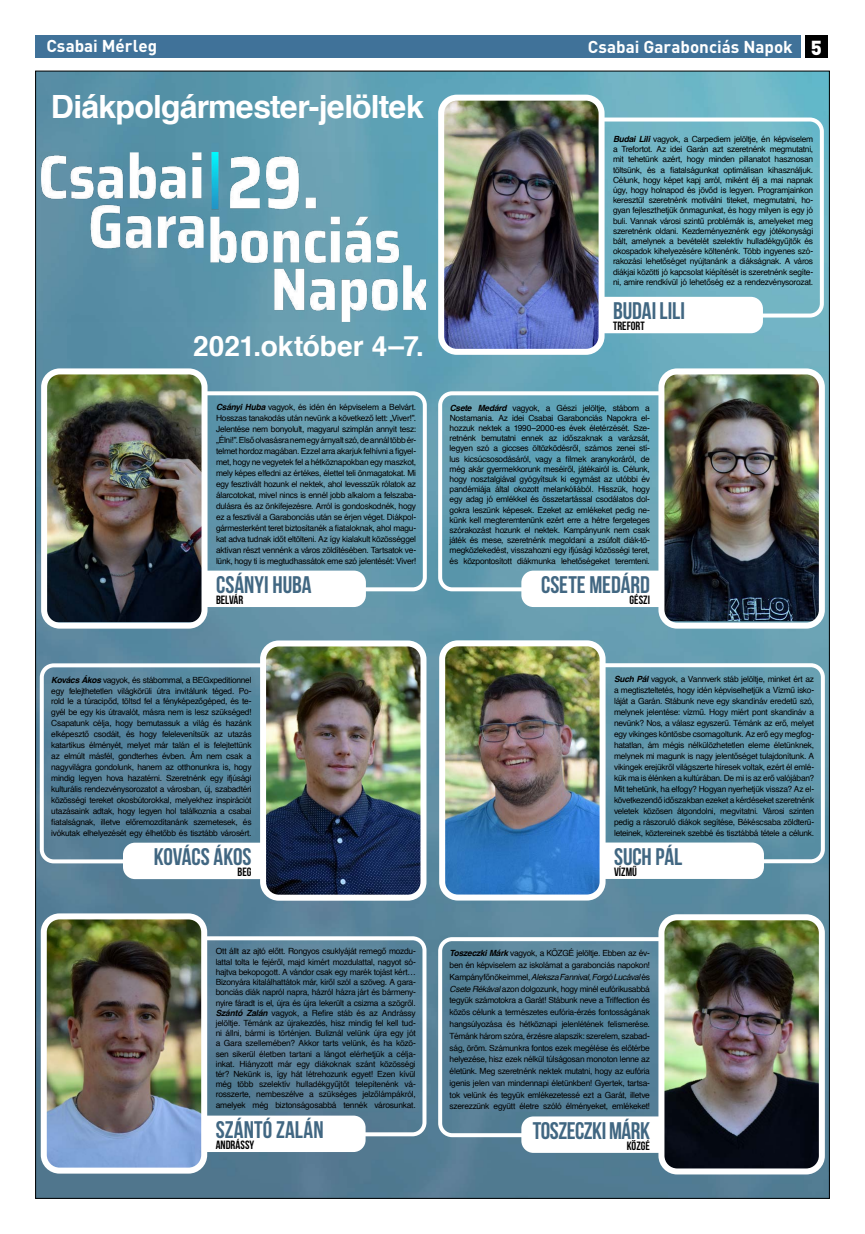
<style>
.page{position:relative;width:865px;height:1234px;background:#fff}
.page>*{position:absolute;margin:0;border:0;box-sizing:border-box;transform-origin:0 0}
.t1{font:700 32px "Helvetica";letter-spacing:-.025em;color:#fff}
.t2{font:700 28px "Helvetica";color:#fff}
.t3{font:700 24px "Bebas Neue";letter-spacing:-.005em;color:#416782}
.t4{font:700 17px "DIN Pro";letter-spacing:-.005em;color:#fff}
.t5{font:700 12px "Bebas Neue";color:#000}
.t6{font:8.5px/10.2px "Helvetica";letter-spacing:-.03em;color:#000;text-align:justify}
.s1{font-weight:900;font-size:20px}
.s2{font-weight:700;font-style:italic}
.s3{font-style:italic}
</style>
<div class="page">
<div style="left:35px;top:35px;width:766px;height:23px;background:#407299"></div>
<div style="left:805px;top:35px;width:22px;height:23px;background:#000"></div>
<img style="left:37px;top:73px;width:790px;height:1123px">
<img style="left:41px;top:152px;width:385px;height:170px">
<div style="left:506px;top:117px;width:317px;height:200px;border:4px solid #fff;border-radius:12px"></div>
<div style="left:438px;top:391px;width:317px;height:200px;border:4px solid #fff;border-radius:12px"></div>
<div style="left:40px;top:663px;width:317px;height:200px;border:4px solid #fff;border-radius:12px"></div>
<div style="left:438px;top:936px;width:317px;height:200px;border:4px solid #fff;border-radius:12px"></div>
<div style="left:507px;top:663px;width:317px;height:200px;border:4px solid #fff;border-radius:12px"></div>
<div style="left:109px;top:391px;width:318px;height:200px;border:4px solid #fff;border-radius:12px"></div>
<div style="left:109px;top:936px;width:317px;height:199px;border:4px solid #fff;border-radius:12px"></div>
<div style="left:573px;top:297px;width:190px;height:36px;background:#fff;border-radius:12px"></div>
<div style="left:521px;top:570px;width:190px;height:37px;background:#fff;border-radius:12px"></div>
<div style="left:123px;top:842px;width:190px;height:36px;background:#fff;border-radius:12px"></div>
<div style="left:521px;top:1116px;width:190px;height:36px;background:#fff;border-radius:12px"></div>
<div style="left:574px;top:842px;width:190px;height:36px;background:#fff;border-radius:12px"></div>
<div style="left:176px;top:570px;width:190px;height:37px;background:#fff;border-radius:12px"></div>
<div style="left:175px;top:1115px;width:190px;height:36px;background:#fff;border-radius:12px"></div>
<img style="left:441px;top:98px;width:160px;height:254px">
<div style="left:438px;top:95px;width:166px;height:260px;border:6px solid #fff;border-radius:16px"></div>
<img style="left:661px;top:371px;width:160px;height:250px">
<div style="left:658px;top:368px;width:166px;height:260px;border:6px solid #fff;border-radius:16px"></div>
<img style="left:263px;top:643px;width:160px;height:253px">
<div style="left:260px;top:640px;width:166px;height:260px;border:6px solid #fff;border-radius:16px"></div>
<img style="left:661px;top:917px;width:160px;height:254px">
<div style="left:658px;top:914px;width:166px;height:260px;border:6px solid #fff;border-radius:16px"></div>
<img style="left:442px;top:643px;width:160px;height:254px">
<div style="left:439px;top:640px;width:166px;height:260px;border:6px solid #fff;border-radius:16px"></div>
<img style="left:44px;top:371px;width:160px;height:250px">
<div style="left:41px;top:368px;width:166px;height:260px;border:6px solid #fff;border-radius:16px"></div>
<img style="left:44px;top:916px;width:160px;height:254px">
<div style="left:41px;top:913px;width:166px;height:260px;border:6px solid #fff;border-radius:16px"></div>
<h3 class="t4" style="left:46px;top:35px;width:112px">Csabai Mérleg</h3>
<h3 class="t4" style="left:588px;top:35px;width:235px">Csabai Garabonciás Napok <span class="s1">5</span></h3>
<h1 class="t1" style="left:51px;top:81px;width:374px">Diákpolgármester-jelöltek</h1>
<h2 class="t2" style="left:193px;top:323px;width:232px">2021.október 4–7.</h2>
<p class="t6" style="left:216px;top:402px;width:202px;line-height:10.9px"><span class="s2">Csányi Huba</span> vagyok, és idén én képviselem a Belvárt.<br>Hosszas tanakodás után nevünk a következő lett: „Viver!”.<br>Jelentése nem bonyolult, magyarul szimplán annyit tesz: „Élni!”. Első olvasásra nem egy árnyalt szó, de annál több ér&shy;telmet hordoz magában. Ezzel arra akarjuk felhívni a figyel&shy;met, hogy ne vegyetek fel a hétköznapokban egy maszkot, mely képes elfedni az értékes, élettel teli önmagatokat. Mi egy fesztivált hozunk el nektek, ahol levesszük rólatok az álarcotokat, mivel nincs is ennél jobb alkalom a felszaba&shy;dulásra és az önkifejezésre. Arról is gondoskodnék, hogy ez a fesztivál a Garabonciás után se érjen véget. Diákpol&shy;gármesterként teret biztosítanék a fiataloknak, ahol magu&shy;kat adva tudnak időt eltölteni. Az így kialakult közösséggel aktívan részt vennénk a város zöldítésében. Tartsatok ve&shy;lünk, hogy ti is megtudhassátok eme szó jelentését: Viver!</p>
<h3 class="t3" style="left:216px;top:571px;width:97px">CSÁNYI HUBA</h3>
<h3 class="t5" style="left:216px;top:593px;width:29px">BELVÁR</h3>
<p class="t6" style="left:613px;top:134px;width:202px"><span class="s2">Budai Lili</span> vagyok, a Carpediem jelöltje, én képviselem a Trefortot. Az idei Garán azt szeretnénk megmutatni, mit tehetünk azért, hogy minden pillanatot hasznosan töltsünk, és a fiatalságunkat optimálisan kihasználjuk.<br>Célunk, hogy képet kapj arról, miként élj a mai napnak úgy, hogy holnapod és jövőd is legyen. Programjainkon keresztül szeretnénk motiválni titeket, megmutatni, ho&shy;gyan fejleszthetjük önmagunkat, és hogy milyen is egy jó buli. Vannak városi szintű problémák is, amelyeket meg szeretnénk oldani. Kezdeményeznénk egy jótékonysági bált, amelynek a bevételét szelektív hulladékgyűjtők és okospadok kihelyezésére költenénk. Több ingyenes szó&shy;rakozási lehetőséget nyújtanánk a diákságnak. A város diákjai közötti jó kapcsolat kiépítését is szeretnénk segíte&shy;ni, amire rendkívül jó lehetőség ez a rendezvénysorozat.</p>
<h3 class="t3" style="left:613px;top:297px;width:73px">BUDAI LILI</h3>
<h3 class="t5" style="left:613px;top:319px;width:33px">TREFORT</h3>
<p class="t6" style="left:449px;top:402px;width:202px"><span class="s2">Csete Medárd</span> vagyok, a Gészi jelöltje, stábom a Nostamania. Az idei Csabai Garabonciás Napokra el&shy;hozzuk nektek a 1990–2000-es évek életérzését. Sze&shy;retnénk bemutatni ennek az időszaknak a varázsát, legyen szó a giccses öltözködésről, számos zenei stí&shy;lus kicsúcsosodásáról, vagy a filmek aranykoráról, de még akár gyermekkorunk meséiről, játékairól is. Célunk, hogy nosztalgiával gyógyítsuk ki egymást az utóbbi év pandémiája által okozott melankóliából. Hisszük, hogy egy adag jó emlékkel és összetartással csodálatos dol&shy;gokra leszünk képesek. Ezeket az emlékeket pedig ne&shy;künk kell megteremtenünk ezért erre a hétre fergeteges szórakozást hozunk el nektek. Kampányunk nem csak játék és mese, szeretnénk megoldani a zsúfolt diák-tö&shy;megközlekedést, visszahozni egy ifjúsági közösségi teret, és központosított diákmunka lehetőségeket teremteni.</p>
<h3 class="t3" style="left:541px;top:571px;width:110px">CSETE MEDÁRD</h3>
<h3 class="t5" style="left:629px;top:593px;width:22px">GÉSZI</h3>
<p class="t6" style="left:51px;top:674px;width:202px;line-height:10.9px"><span class="s2">Kovács Ákos</span> vagyok, és stábommal, a BEGxpeditionnel egy felejthetetlen világkörüli útra invitálunk téged. Po&shy;rold le a túracipőd, töltsd fel a fényképezőgéped, és te&shy;gyél be egy kis útravalót, másra nem is lesz szükséged!<br>Csapatunk célja, hogy bemutassuk a világ és hazánk elképesztő csodáit, és hogy felelevenítsük az utazás katartikus élményét, melyet már talán el is felejtettünk az elmúlt másfél, gondterhes évben. Ám nem csak a nagyvilágra gondolunk, hanem az otthonunkra is, hogy mindig legyen hova hazatérni. Szeretnénk egy ifjúsági kulturális rendezvénysorozatot a városban, új, szabadtéri közösségi tereket okosbútorokkal, melyekhez inspirációt utazásaink adtak, hogy legyen hol találkoznia a csabai fiatalságnak, illetve előremozdítanánk szemetesek, és ivókutak elhelyezését egy élhetőbb és tisztább városért.</p>
<p class="t6" style="left:614px;top:674px;width:202px;line-height:10.9px"><span class="s2">Such Pál</span> vagyok, a Vannverk stáb jelöltje, minket ért az a megtiszteltetés, hogy idén képviselhetjük a Vízmű isko&shy;láját a Garán. Stábunk neve egy skandináv eredetű szó, melynek jelentése: vízmű. Hogy miért pont skandináv a nevünk? Nos, a válasz egyszerű. Témánk az erő, melyet egy vikinges köntösbe csomagoltunk. Az erő egy megfog&shy;hatatlan, ám mégis nélkülözhetetlen eleme életünknek, melynek mi magunk is nagy jelentőséget tulajdonítunk. A vikingek erejükről világszerte híresek voltak, ezért él emlé&shy;kük ma is élénken a kultúrában. De mi is az erő valójában?<br>Mit tehetünk, ha elfogy? Hogyan nyerhetjük vissza? Az el&shy;következendő időszakban ezeket a kérdéseket szeretnénk veletek közösen átgondolni, megvitatni. Városi szinten pedig a rászoruló diákok segítése, Békéscsaba zöldterü&shy;leteinek, köztereinek szebbé és tisztábbá tétele a célunk.</p>
<h3 class="t3" style="left:154px;top:843px;width:99px">KOVÁCS ÁKOS</h3>
<h3 class="t5" style="left:238px;top:865px;width:15px">BEG</h3>
<h3 class="t3" style="left:614px;top:843px;width:70px">SUCH PÁL</h3>
<h3 class="t5" style="left:614px;top:864px;width:24px">VÍZMŰ</h3>
<p class="t6" style="left:216px;top:946px;width:202px">Ott állt az ajtó előtt. Rongyos csuklyáját remegő mozdu&shy;lattal tolta le fejéről, majd kimért mozdulattal, nagyot só&shy;hajtva bekopogott. A vándor csak egy marék tojást kért… Bizonyára kitalálhattátok már, kiről szól a szöveg. A gara&shy;bonciás diák napról napra, házról házra járt és bármen - nyire fáradt is el, újra és újra lekerült a csizma a szögről.<br><span class="s2">Szántó Zalán</span> vagyok, a Refire stáb és az Andrássy jelöltje. Témánk az újrakezdés, hisz mindig fel kell tud&shy;ni állni, bármi is történjen. Buliznál velünk újra egy jót a Gara szellemében? Akkor tarts velünk, és ha közö&shy;sen sikerül életben tartani a lángot elérhetjük a célja&shy;inkat. Hiányzott már egy diákoknak szánt közösségi tér? Nekünk is, így hát létrehozunk egyet! Ezen kívül még több szelektív hulladékgyűjtőt telepítenénk vá&shy;rosszerte, nembeszélve a szükséges jelzőlámpákról, amelyek még biztonságosabbá tennék városunkat.</p>
<p class="t6" style="left:449px;top:947px;width:202px;line-height:11.8px"><span class="s2">Toszeczki Márk</span> vagyok, a KÖZGÉ jelöltje. Ebben az év&shy;ben én képviselem az iskolámat a garabonciás napokon!<br>Kampányfőnökeimmel, <span class="s3">Aleksza Fannival, Forgó Lucával</span> és <span class="s3">Csete Rékával</span> azon dolgozunk, hogy minél eufórikusabbá tegyük számotokra a Garát! Stábunk neve a Triffection és közös célunk a természetes eufória-érzés fontosságának hangsúlyozása és hétköznapi jelenlétének felismerése.<br>Témánk három szóra, érzésre alapszik: szerelem, szabad&shy;ság, öröm. Számunkra fontos ezek megélése és előtérbe helyezése, hisz ezek nélkül túlságosan monoton lenne az életünk. Meg szeretnénk nektek mutatni, hogy az eufória igenis jelen van mindennapi életünkben! Gyertek, tartsa&shy;tok velünk és tegyük emlékezetessé ezt a Garát, illetve szerezzünk együtt életre szóló élményeket, emlékeket!</p>
<h3 class="t3" style="left:216px;top:1116px;width:109px">SZÁNTÓ ZALÁN</h3>
<h3 class="t5" style="left:216px;top:1137px;width:40px">ANDRÁSSY</h3>
<h3 class="t3" style="left:532px;top:1116px;width:119px">TOSZECZKI MÁRK</h3>
<h3 class="t5" style="left:626px;top:1138px;width:25px">KÖZGÉ</h3>
</div>
